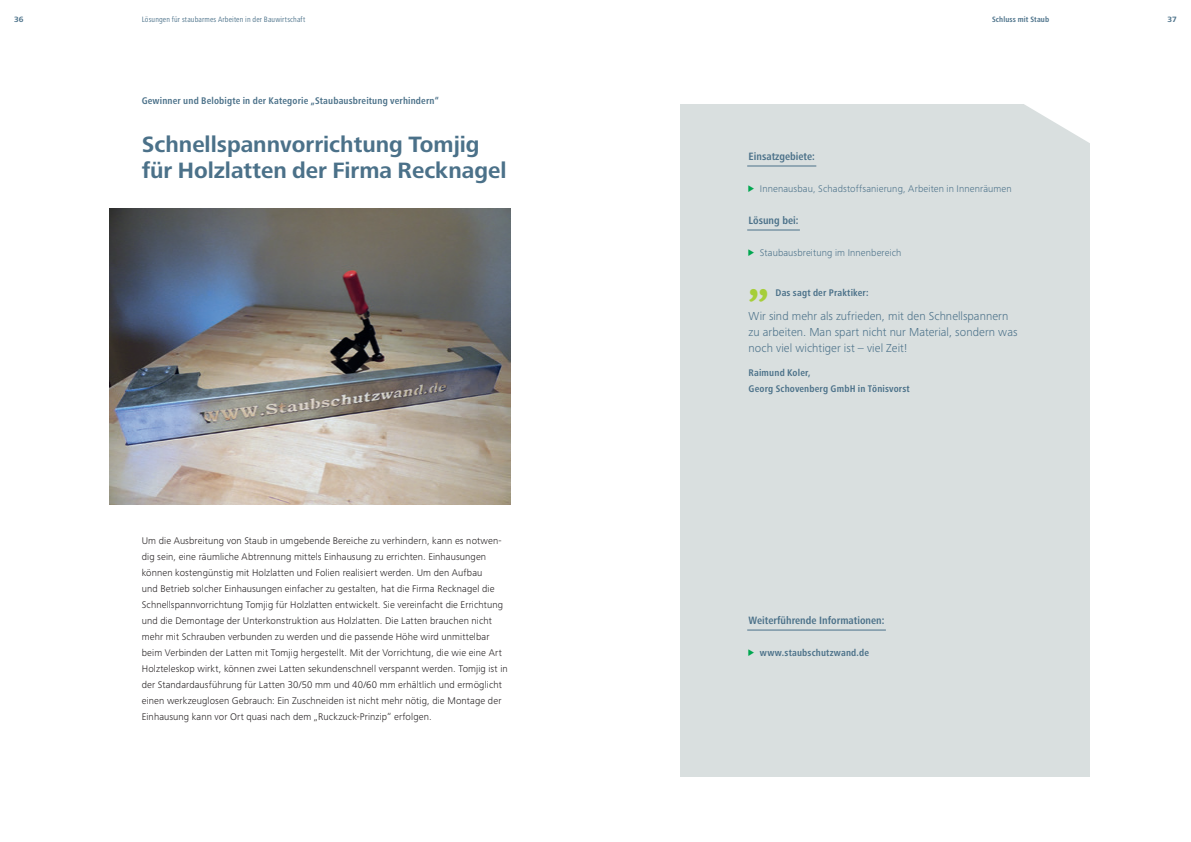
<style>
.page{position:relative;width:1191px;height:842px;background:#fff}
.page>*{position:absolute;margin:0;border:0;box-sizing:border-box;transform-origin:0 0}
.t1{font:700 48.7px "Bundes Serif";color:#a6ce39}
.t2{font:700 23px/26px "Frutiger Next Pro";color:#4b7189}
.t3{font:300 12px/16px "Frutiger Next Pro";letter-spacing:.005em;color:#4b7189}
.t4{font:700 condensed 11px "Frutiger Next Pro";color:#4b7189}
.t5{font:300 10px/16px "Frutiger Next Pro";letter-spacing:.01em;color:#231f20}
.t6{font:700 condensed 10px/16px "Frutiger Next Pro";letter-spacing:.015em;color:#4b7189}
.t7{font:300 10px "Frutiger Next Pro";letter-spacing:.01em;color:#4b7189}
.t8{font:condensed 8px "Frutiger Next Pro";letter-spacing:.015em;color:#4b7189}
.t9{font:700 condensed 8px "Frutiger Next Pro";letter-spacing:.01em;color:#4b7189}
.t10{font:700 8px "Frutiger Next Pro";color:#4b7189}
.s1{font-family:"INQA Triangel";font-weight:400;font-size:8.3px;color:#00a750}
.s2{font-family:"INQA Triangel";font-weight:400;font-stretch:normal;font-size:8.3px;color:#00a750}
</style>
<div class="page">
<img style="left:110px;top:208px;width:400px;height:296px">
<div style="left:680px;top:104px;width:410px;height:672px;background:#d9dfdf"></div>
<svg style="left:1024px;top:104px;width:66px;height:39px"></svg>
<hr style="left:747px;top:166px;width:69px;height:1px;background:#4b7189">
<hr style="left:747px;top:230px;width:53px;height:1px;background:#4b7189">
<hr style="left:747px;top:630px;width:139px;height:1px;background:#4b7189">
<p class="t10" style="left:14px;top:15px;width:11px">36</p>
<p class="t8" style="left:142px;top:15px;width:165px">Lösungen für staubarmes Arbeiten in der Bauwirtschaft</p>
<p class="t9" style="left:992px;top:15px;width:59px">Schluss mit Staub</p>
<p class="t10" style="left:1167px;top:15px;width:11px">37</p>
<p class="t6" style="left:142px;top:93px;width:298px">Gewinner und Belobigte in der Kategorie „Staubausbreitung verhindern“</p>
<h2 class="t2" style="left:142px;top:131px;width:366px">Schnellspannvorrichtung Tomjig für Holzlatten der Firma Recknagel</h2>
<p class="t5" style="left:142px;top:533px;width:367px">Um die Ausbreitung von Staub in umgebende Bereiche zu verhindern, kann es notwen&shy;dig sein, eine räumliche Abtrennung mittels Einhausung zu errichten. Einhausungen können kostengünstig mit Holzlatten und Folien realisiert werden. Um den Aufbau<br>und Betrieb solcher Einhausungen einfacher zu gestalten, hat die Firma Recknagel die Schnellspannvorrichtung Tomjig für Holzlatten entwickelt. Sie vereinfacht die Errichtung und die Demontage der Unterkonstruktion aus Holzlatten. Die Latten brauchen nicht mehr mit Schrauben verbunden zu werden und die passende Höhe wird unmittelbar beim Verbinden der Latten mit Tomjig hergestellt. Mit der Vorrichtung, die wie eine Art Holzteleskop wirkt, können zwei Latten sekundenschnell verspannt werden. Tomjig ist in der Standardausführung für Latten 30/50 mm und 40/60 mm erhältlich und ermöglicht einen werkzeuglosen Gebrauch: Ein Zuschneiden ist nicht mehr nötig, die Montage der Einhausung kann vor Ort quasi nach dem „Ruckzuck-Prinzip“ erfolgen.</p>
<p class="t4" style="left:748px;top:150px;width:68px">Einsatzgebiete:</p>
<p class="t7" style="left:748px;top:183px;width:265px"><span class="s1">&gt;</span> Innenausbau, Schadstoffsanierung, Arbeiten in Innenräumen</p>
<p class="t4" style="left:748px;top:214px;width:51px">Lösung bei:</p>
<p class="t7" style="left:748px;top:247px;width:154px"><span class="s1">&gt;</span> Staubausbreitung im Innenbereich</p>
<h1 class="t1" style="left:748px;top:248px;width:22px">„</h1>
<p class="t6" style="left:775px;top:285px;width:94px">Das sagt der Praktiker:</p>
<p class="t3" style="left:748px;top:308px;width:270px">Wir sind mehr als zufrieden, mit den Schnellspannern zu arbeiten. Man spart nicht nur Material, sondern was noch viel wichtiger ist – viel Zeit!</p>
<p class="t6" style="left:748px;top:365px;width:163px">Raimund Koler,<br>Georg Schovenberg GmbH in Tönisvorst</p>
<p class="t4" style="left:748px;top:614px;width:137px">Weiterführende Informationen:</p>
<p class="t6" style="left:748px;top:645px;width:122px"><span class="s2">&gt;</span> www.staubschutzwand.de</p>
</div>
